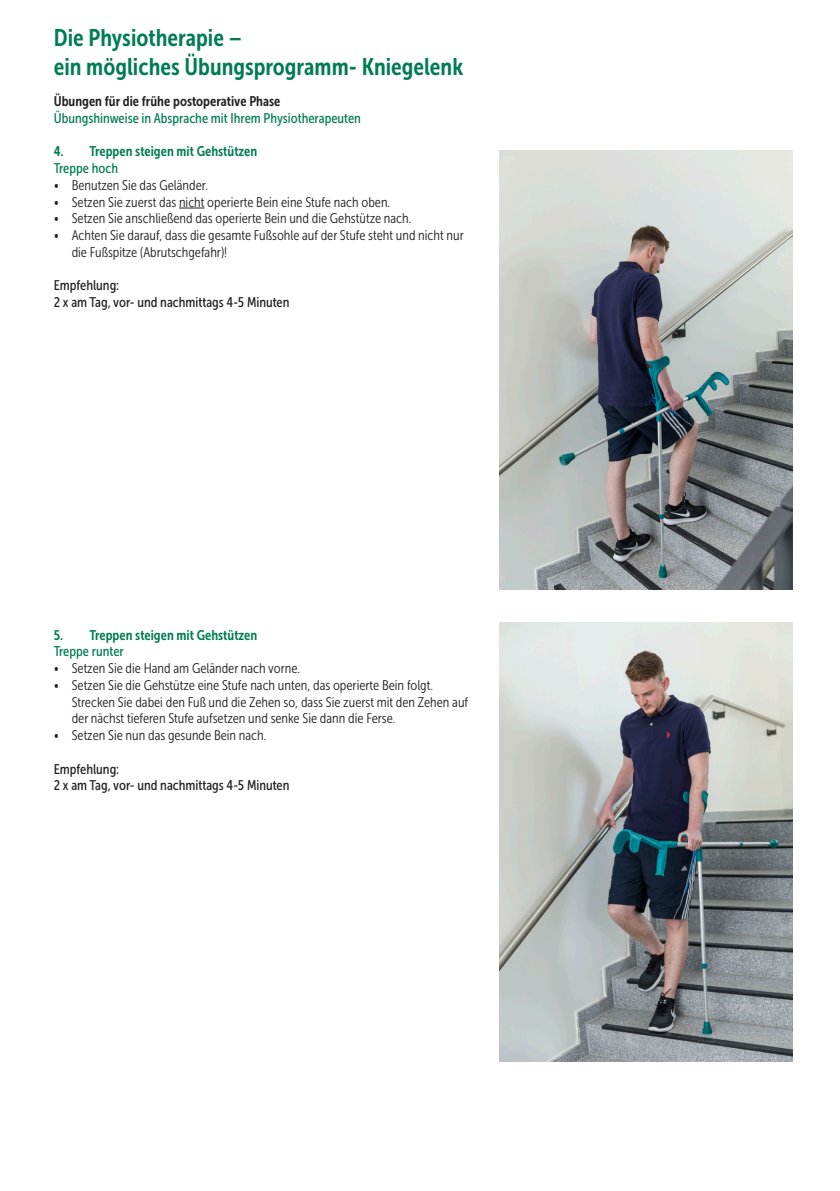
<style>
.page{position:relative;width:840px;height:1191px;background:#fff}
.page>*{position:absolute;margin:0;border:0;box-sizing:border-box;transform-origin:0 0}
.Einf__Abs{font:24px "Museo Sans Cond 700";color:#007c54}
.t1{font:14px/16.8px "Museo Sans Cond 300";color:#231f20}
.Einf__Abs-2{font:14px "Museo Sans Cond 500";color:#231f20}
.Einf__Abs-3{font:14px "Museo Sans Cond 500";color:#007c54}
.Einf__Abs-4{font:14px "Museo Sans Cond 700";color:#007c54}
.Einf__Abs-5{font:14px "Museo Sans Cond 700";color:#231f20}
</style>
<div class="page">
<svg style="left:179px;top:208px;width:25px;height:1px"></svg>
<img style="left:499px;top:151px;width:292px;height:439px">
<img style="left:499px;top:622px;width:292px;height:439px">
<p class="Einf__Abs" style="left:54px;top:25px;width:190px">Die Physiotherapie –</p>
<p class="Einf__Abs" style="left:54px;top:53px;width:411px">ein mögliches Übungsprogramm- Kniegelenk</p>
<p class="Einf__Abs-5" style="left:54px;top:93px;width:228px">Übungen für die frühe postoperative Phase</p>
<p class="Einf__Abs-3" style="left:54px;top:110px;width:308px">Übungshinweise in Absprache mit Ihrem Physiotherapeuten</p>
<p class="Einf__Abs-4" style="left:54px;top:144px;width:205px">4. Treppen steigen mit Gehstützen</p>
<p class="Einf__Abs-3" style="left:54px;top:161px;width:66px">Treppe hoch</p>
<p class="t1" style="left:54px;top:177px;width:156px">• Benutzen Sie das Geländer.</p>
<p class="t1" style="left:54px;top:193px;width:338px">• Setzen Sie zuerst das nicht operierte Bein eine Stufe nach oben.</p>
<p class="t1" style="left:54px;top:210px;width:359px">• Setzen Sie anschließend das operierte Bein und die Gehstütze nach.</p>
<p class="t1" style="left:72px;top:227px;width:393px;text-indent:-18px">• Achten Sie darauf, dass die gesamte Fußsohle auf der Stufe steht und nicht nur die Fußspitze (Abrutschgefahr)!</p>
<p class="Einf__Abs-2" style="left:54px;top:278px;width:67px">Empfehlung:</p>
<p class="Einf__Abs-2" style="left:54px;top:295px;width:237px">2 x am Tag, vor- und nachmittags 4-5 Minuten</p>
<p class="Einf__Abs-4" style="left:54px;top:627px;width:205px">5. Treppen steigen mit Gehstützen</p>
<p class="Einf__Abs-3" style="left:54px;top:644px;width:72px">Treppe runter</p>
<p class="t1" style="left:54px;top:660px;width:248px">• Setzen Sie die Hand am Geländer nach vorne.</p>
<p class="t1" style="left:72px;top:677px;width:398px;text-indent:-18px">• Setzen Sie die Gehstütze eine Stufe nach unten, das operierte Bein folgt.<br>Strecken Sie dabei den Fuß und die Zehen so, dass Sie zuerst mit den Zehen auf der nächst tieferen Stufe aufsetzen und senke Sie dann die Ferse.</p>
<p class="t1" style="left:54px;top:727px;width:214px">• Setzen Sie nun das gesunde Bein nach.</p>
<p class="Einf__Abs-2" style="left:54px;top:761px;width:67px">Empfehlung:</p>
<p class="Einf__Abs-2" style="left:54px;top:778px;width:237px">2 x am Tag, vor- und nachmittags 4-5 Minuten</p>
</div>
